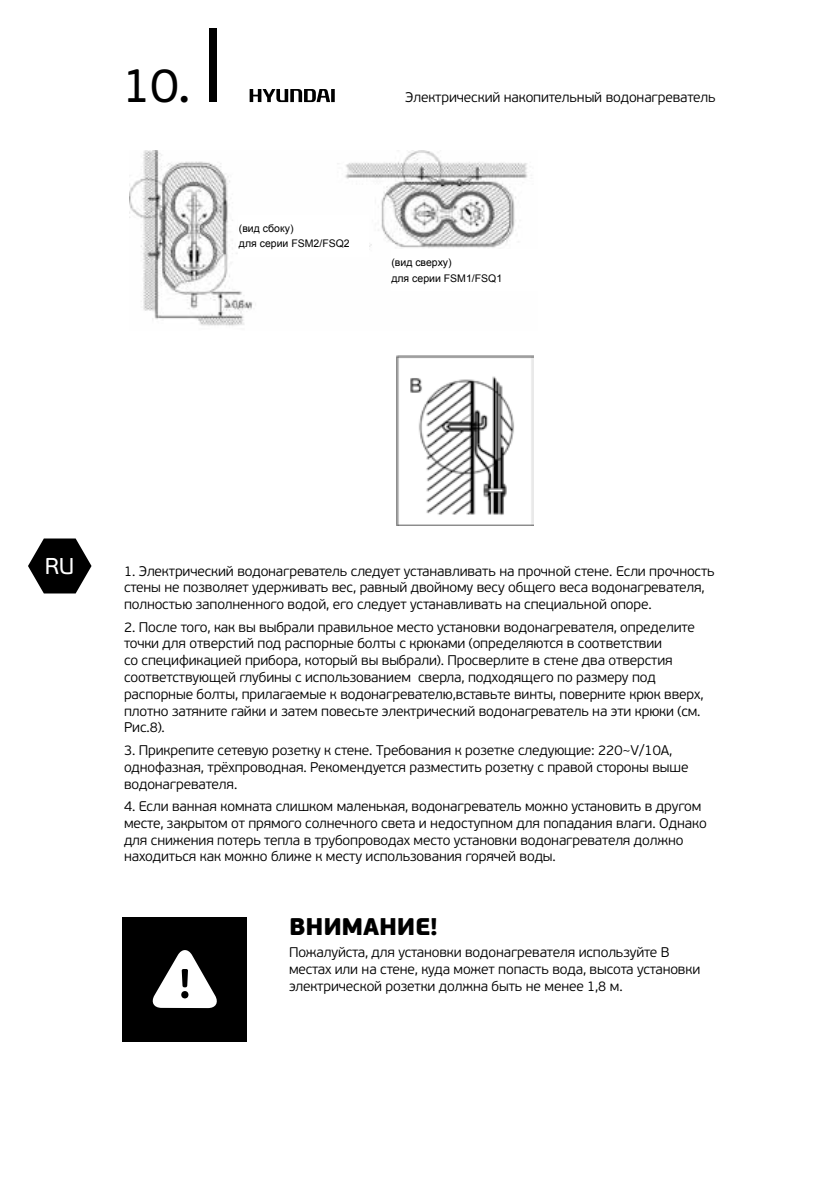
<style>
.page{position:relative;width:840px;height:1191px;background:#fff}
.page>*{position:absolute;margin:0;border:0;box-sizing:border-box;transform-origin:0 0}
.t1{font:48px "PF Beau Sans Pro";color:#000}
.t2{font:900 24px "PF Beau Sans Pro";letter-spacing:-.01em;color:#000}
.t3{font:22.8px "PF Beau Sans Pro";color:#fff}
.t4{font:300 14px/16.8px "PF Beau Sans Pro";letter-spacing:-.01em;color:#000}
.t5{font:10.4px/15.4px "Arial";color:#000}
</style>
<div class="page">
<div style="left:209px;top:29px;width:8px;height:73px;background:#000"></div>
<svg style="left:28px;top:538px;width:63px;height:55px"></svg>
<svg style="left:249px;top:89px;width:85px;height:13px"></svg>
<img style="left:129px;top:151px;width:403px;height:175px">
<div style="left:239px;top:215px;width:130px;height:41px;background:#fff"></div>
<div style="left:391px;top:249px;width:148px;height:42px;background:#fff"></div>
<img style="left:396px;top:356px;width:137px;height:169px">
<div style="left:122px;top:917px;width:125px;height:124px;background:#000"></div>
<svg style="left:152px;top:950px;width:65px;height:58px"></svg>
<h1 class="t1" style="left:122px;top:58px;width:70px">10.</h1>
<p class="t4" style="left:405px;top:89px;width:312px">Электрический накопительный водонагреватель</p>
<p class="t5" style="left:239px;top:220px;width:112px">(вид сбоку)<br>для серии FSM2/FSQ2</p>
<p class="t5" style="left:391px;top:255px;width:112px">(вид сверху)<br>для серии FSM1/FSQ1</p>
<h3 class="t3" style="left:45px;top:553px;width:31px">RU</h3>
<p class="t4" style="left:124px;top:562px;width:592px">1. Электрический водонагреватель следует устанавливать на прочной стене. Если прочность стены не позволяет удерживать вес, равный двойному весу общего веса водонагревателя, полностью заполненного водой, его следует устанавливать на специальной опоре.</p>
<p class="t4" style="left:124px;top:618px;width:580px">2. После того, как вы выбрали правильное место установки водонагревателя, определите точки для отверстий под распорные болты с крюками (определяются в соответствии<br>со спецификацией прибора, который вы выбрали). Просверлите в стене два отверстия соответствующей глубины с использованием сверла, подходящего по размеру под распорные болты, прилагаемые к водонагревателю,вставьте винты, поверните крюк вверх, плотно затяните гайки и затем повесьте электрический водонагреватель на эти крюки (см.<br>Рис.8).</p>
<p class="t4" style="left:124px;top:742px;width:565px">3. Прикрепите сетевую розетку к стене. Требования к розетке следующие: 220~V/10A, однофазная, трёхпроводная. Рекомендуется разместить розетку с правой стороны выше водонагревателя.</p>
<p class="t4" style="left:124px;top:798px;width:584px">4. Если ванная комната слишком маленькая, водонагреватель можно установить в другом месте, закрытом от прямого солнечного света и недоступном для попадания влаги. Однако для снижения потерь тепла в трубопроводах место установки водонагревателя должно находиться как можно ближе к месту использования горячей воды.</p>
<h2 class="t2" style="left:289px;top:911px;width:150px">ВНИМАНИЕ!</h2>
<p class="t4" style="left:289px;top:944px;width:412px">Пожалуйста, для установки водонагревателя используйте В местах или на стене, куда может попасть вода, высота установки электрической розетки должна быть не менее 1,8 м.</p>
</div>
